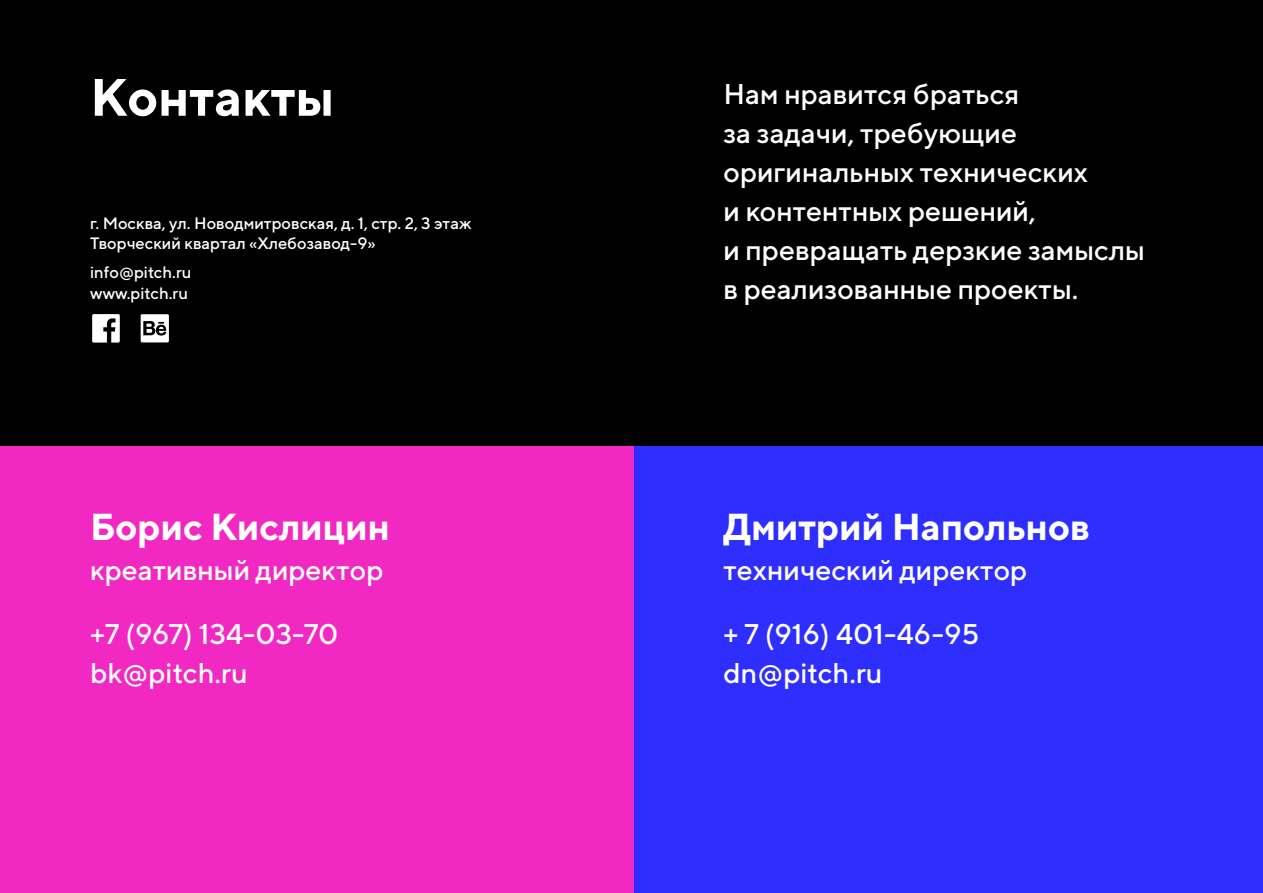
<style>
.page{position:relative;width:1263px;height:893px;background:#fff}
.page>*{position:absolute;margin:0;border:0;box-sizing:border-box;transform-origin:0 0}
.t1{font:700 52.5px "TT Norms";color:#fff}
.t2{font:700 37.5px "TT Norms";color:#fff}
.t3{font:500 28.5px/39px "TT Norms";color:#fff}
.t4{font:500 16.5px/20.2px "TT Norms";color:#fff}
</style>
<div class="page">
<div style="left:0;top:0;width:1263px;height:446px;background:#000"></div>
<div style="left:633px;top:446px;width:630px;height:447px;background:#2e2eff"></div>
<div style="left:0;top:446px;width:633px;height:447px;background:#f128c1"></div>
<svg style="left:92px;top:314px;width:28px;height:29px"></svg>
<svg style="left:141px;top:314px;width:28px;height:28px"></svg>
<h1 class="t1" style="left:90px;top:64px;width:246px">Контакты</h1>
<p class="t4" style="left:90px;top:213px;width:383px">г. Москва, ул. Новодмитровская, д. 1, стр. 2, 3 этаж<br>Творческий квартал «Хлебозавод-9»</p>
<p class="t4" style="left:90px;top:262px;width:103px">info@pitch.ru www.pitch.ru</p>
<p class="t3" style="left:723px;top:74px;width:423px">Нам нравится браться<br>за задачи, требующие оригинальных технических<br>и контентных решений,<br>и превращать дерзкие замыслы в реализованные проекты.</p>
<h2 class="t2" style="left:90px;top:503px;width:301px">Борис Кислицин</h2>
<h2 class="t2" style="left:723px;top:503px;width:368px">Дмитрий Напольнов</h2>
<p class="t3" style="left:90px;top:550px;width:295px">креативный директор</p>
<p class="t3" style="left:723px;top:550px;width:305px">технический директор</p>
<p class="t3" style="left:90px;top:613px;width:250px">+7 (967) 134-03-70 bk@pitch.ru</p>
<p class="t3" style="left:723px;top:613px;width:257px">+ 7 (916) 401-46-95 dn@pitch.ru</p>
</div>
